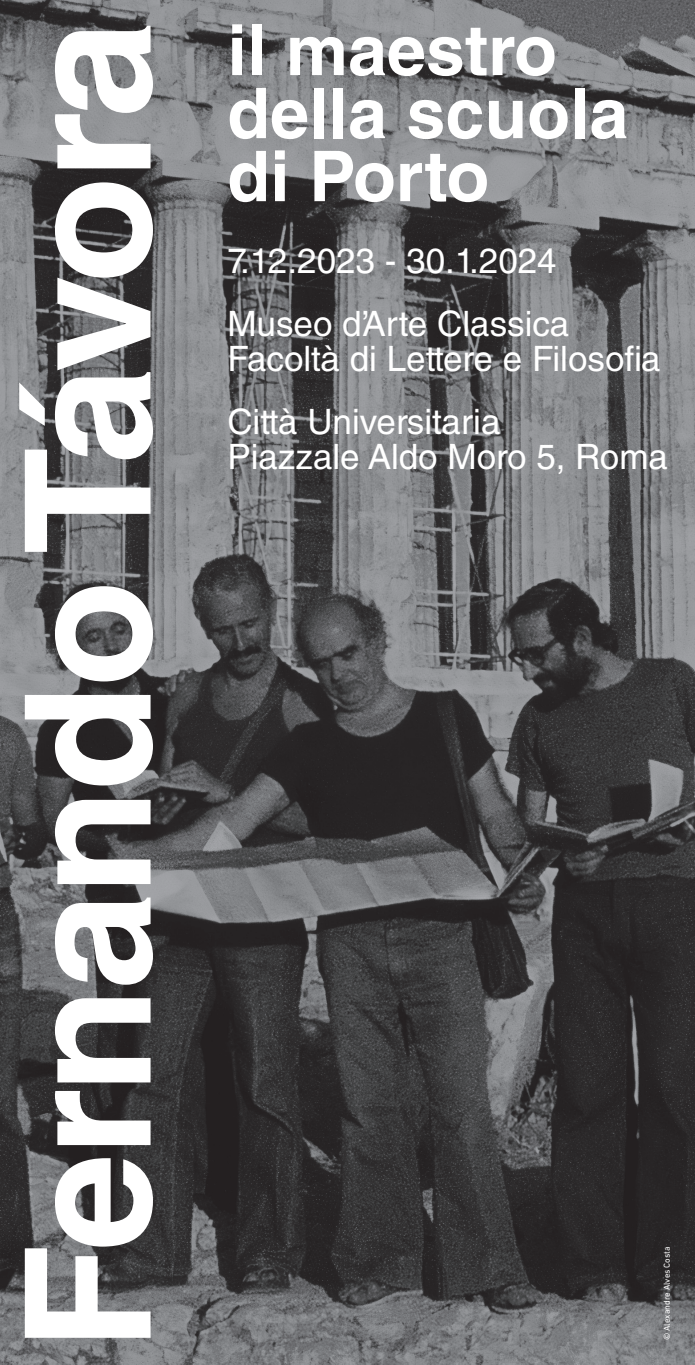
<style>
.page{position:relative;width:695px;height:1365px;background:#fff}
.page>*{position:absolute;margin:0;border:0;box-sizing:border-box;transform-origin:0 0}
.t1{font:700 175px "Helvetica LT Std";letter-spacing:-.025em;color:#fff}
.t2{font:700 70px/63px "Helvetica LT Std";color:#fff}
.t3{font:35px "Helvetica LT Std";color:#fff}
.t4{font:8.75px "DIN Next CYR";color:#fff}
</style>
<div class="page">
<img style="left:0;top:0;width:694px;height:1364px">
<p class="t1" style="left:-18px;top:1350px;width:1331px;rotate:-90deg">Fernando Távora</p>
<p class="t2" style="left:227px;top:18px;width:402px">il maestro della scuola di Porto</p>
<p class="t3" style="left:227px;top:241px;width:331px">7.12.2023 - 30.1.2024</p>
<p class="t3" style="left:227px;top:304px;width:343px">Museo d’Arte Classica</p>
<p class="t3" style="left:227px;top:339px;width:434px">Facoltà di Lettere e Filosofia</p>
<p class="t3" style="left:227px;top:402px;width:274px">Città Universitaria</p>
<p class="t3" style="left:227px;top:437px;width:442px">Piazzale Aldo Moro 5, Roma</p>
<p class="t4" style="left:661px;top:1339px;width:95px;rotate:-90deg">© Alexandre Alves Costa</p>
</div>
